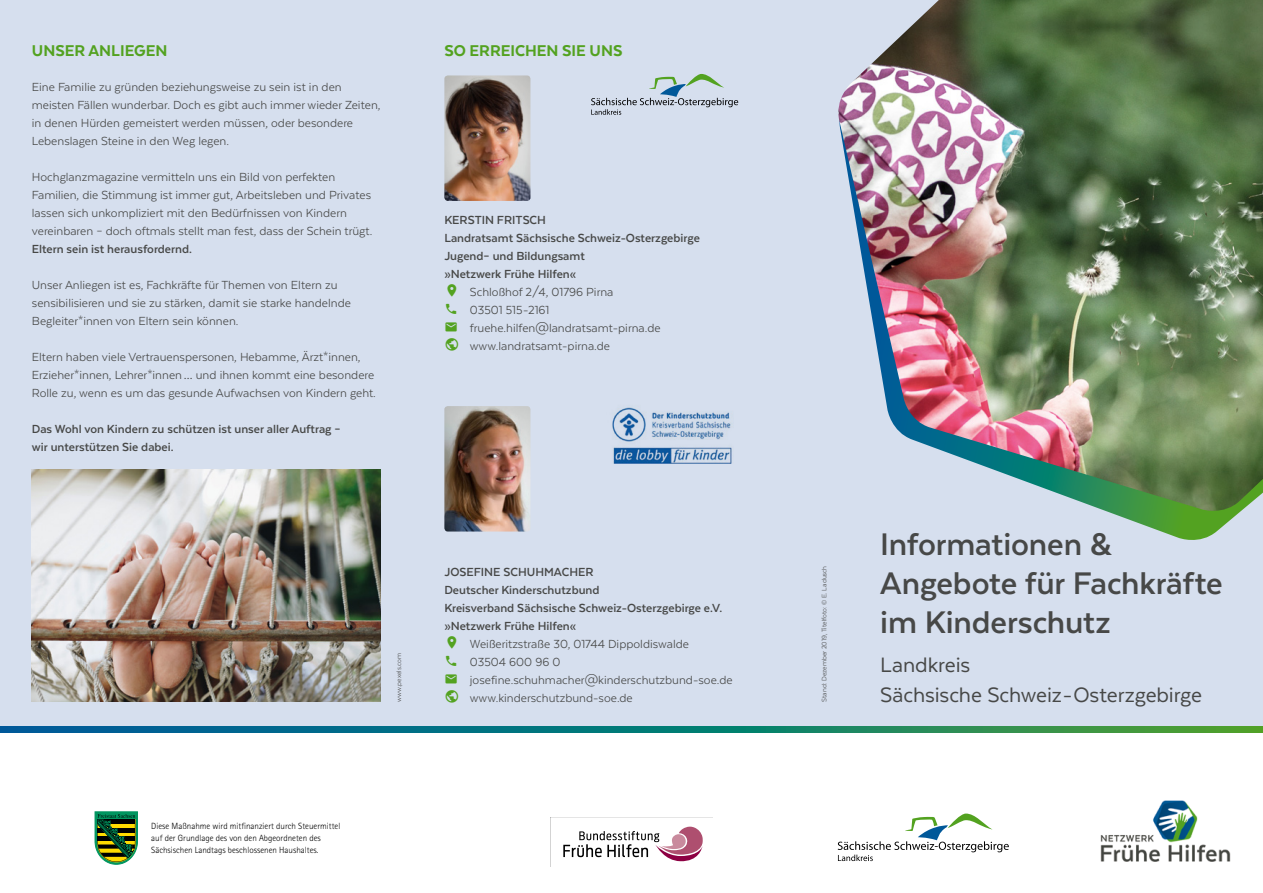
<style>
.page{position:relative;width:1263px;height:893px;background:#fff}
.page>*{position:absolute;margin:0;border:0;box-sizing:border-box;transform-origin:0 0}
.t1{font:700 36px/39px "Texta";letter-spacing:-.005em;color:#474847}
.t2{font:24px/30px "Texta";letter-spacing:-.005em;color:#474847}
.t3{font:800 18px "Texta";color:#53a220}
.t4{font:13.5px/18px "Texta";color:#474847}
.t5{font:700 13.5px/18px "Texta";color:#474847}
.t6{font:300 9px/12px "Rotis Sans Serif Std";color:#000}
.t7{font:7.5px "Texta";color:#474847}
.s1{font-weight:700}
</style>
<div class="page">
<div style="left:0;top:0;width:1263px;height:730px;background:#d6dfee"></div>
<svg style="left:0;top:726px;width:1263px;height:7px"></svg>
<svg style="left:838px;top:813px;width:171px;height:48px"></svg>
<svg style="left:591px;top:74px;width:147px;height:41px"></svg>
<img style="left:444px;top:75px;width:86px;height:126px">
<img style="left:444px;top:406px;width:86px;height:125px">
<img style="left:1100px;top:800px;width:131px;height:62px">
<img style="left:612px;top:407px;width:120px;height:57px">
<svg style="left:1114px;top:514px;width:124px;height:26px"></svg>
<img style="left:838px;top:0;width:425px;height:514px">
<img style="left:32px;top:469px;width:349px;height:233px">
<svg style="left:550px;top:817px;width:163px;height:49px"></svg>
<svg style="left:95px;top:812px;width:42px;height:52px"></svg>
<p class="t3" style="left:32px;top:41px;width:137px">UNSER ANLIEGEN</p>
<p class="t3" style="left:444px;top:41px;width:180px">SO ERREICHEN SIE UNS</p>
<p class="t4" style="left:32px;top:78px;width:350px">Eine Familie zu gründen beziehungsweise zu sein ist in den meisten Fällen wunderbar. Doch es gibt auch immer wieder Zeiten, in denen Hürden gemeistert werden müssen, oder besondere Lebenslagen Steine in den Weg legen.</p>
<p class="t4" style="left:32px;top:168px;width:342px">Hochglanzmagazine vermitteln uns ein Bild von perfekten Familien, die Stimmung ist immer gut, Arbeitsleben und Privates lassen sich unkompliziert mit den Bedürfnissen von Kindern vereinbaren – doch oftmals stellt man fest, dass der Schein trügt.<br><span class="s1">Eltern sein ist herausfordernd.</span></p>
<p class="t4" style="left:32px;top:276px;width:321px">Unser Anliegen ist es, Fachkräfte für Themen von Eltern zu sensibilisieren und sie zu stärken, damit sie starke handelnde<br>Begleiter*innen von Eltern sein können.</p>
<p class="t4" style="left:32px;top:348px;width:345px">Eltern haben viele Vertrauenspersonen, Hebamme, Ärzt*innen,<br>Erzieher*innen, Lehrer*innen… und ihnen kommt eine besondere<br>Rolle zu, wenn es um das gesunde Aufwachsen von Kindern geht.</p>
<p class="t5" style="left:32px;top:420px;width:310px">Das Wohl von Kindern zu schützen ist unser aller Auftrag – wir unterstützen Sie dabei.</p>
<p class="t5" style="left:444px;top:211px;width:103px">KERSTIN FRITSCH</p>
<p class="t5" style="left:444px;top:229px;width:257px">Landratsamt Sächsische Schweiz-Osterzgebirge</p>
<p class="t5" style="left:444px;top:247px;width:142px">Jugend– und Bildungsamt</p>
<p class="t5" style="left:444px;top:265px;width:133px">»Netzwerk Frühe Hilfen«</p>
<p class="t4" style="left:470px;top:283px;width:145px">Schloßhof 2/4, 01796 Pirna</p>
<p class="t4" style="left:470px;top:301px;width:81px">03501 515-2161</p>
<p class="t4" style="left:470px;top:319px;width:192px">fruehe.hilfen@landratsamt-pirna.de</p>
<p class="t4" style="left:470px;top:337px;width:142px">www.landratsamt-pirna.de</p>
<p class="t6" style="left:151px;top:820px;width:191px">Diese Maßnahme wird mitfinanziert durch Steuermittel auf der Grundlage des von den Abgeordneten des<br>Sächsischen Landtags beschlossenen Haushaltes.</p>
<p class="t7" style="left:395px;top:702px;width:50px;rotate:-90deg">www.pexels.com</p>
<p class="t5" style="left:444px;top:562px;width:151px">JOSEFINE SCHUHMACHER</p>
<p class="t5" style="left:444px;top:580px;width:157px">Deutscher Kinderschutzbund</p>
<p class="t5" style="left:444px;top:598px;width:279px">Kreisverband Sächsische Schweiz-Osterzgebirge e.V.</p>
<p class="t5" style="left:444px;top:616px;width:133px">»Netzwerk Frühe Hilfen«</p>
<p class="t4" style="left:470px;top:634px;width:221px">Weißeritzstraße 30, 01744 Dippoldiswalde</p>
<p class="t4" style="left:470px;top:652px;width:92px">03504 600 96 0</p>
<p class="t4" style="left:470px;top:670px;width:264px">josefine.schuhmacher@kinderschutzbund-soe.de</p>
<p class="t4" style="left:470px;top:688px;width:164px">www.kinderschutzbund-soe.de</p>
<p class="t7" style="left:820px;top:702px;width:137px;rotate:-90deg">Stand: Dezember 2019, Titelfoto: © E. Ladusch</p>
<p class="t1" style="left:880px;top:525px;width:344px">Informationen &amp;<br>Angebote für Fachkräfte im Kinderschutz</p>
<p class="t2" style="left:880px;top:649px;width:323px">Landkreis<br>Sächsische Schweiz-Osterzgebirge</p>
</div>
